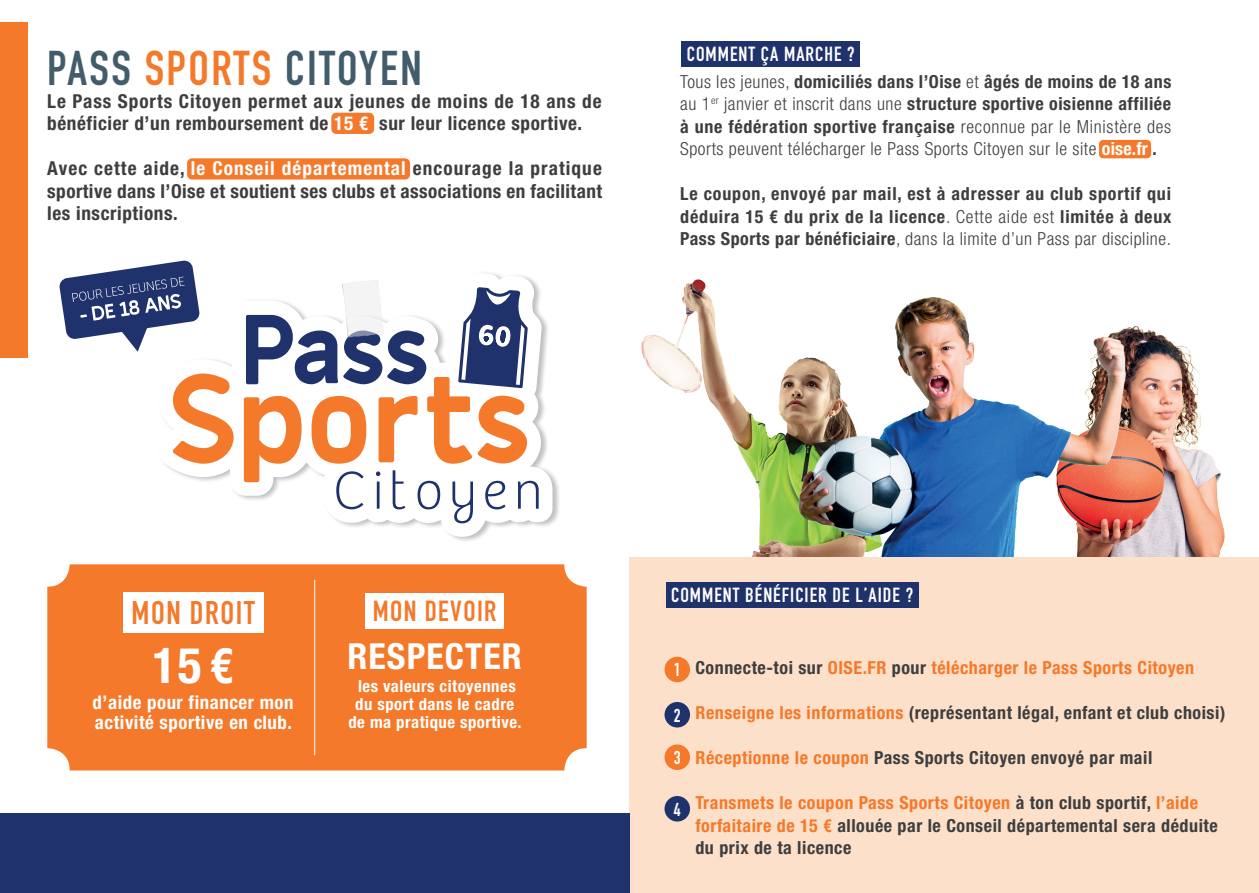
<style>
.page{position:relative;width:1259px;height:893px;background:#fff}
.page>*{position:absolute;margin:0;border:0;box-sizing:border-box;transform-origin:0 0}
.t1{font:700 condensed 49.65px "Helvetica Neue";color:#fff}
.t2{font:700 48px "DIN Condensed";letter-spacing:.05em;color:#435c6b}
.t3{font:700 condensed 36px "Helvetica Neue";letter-spacing:.03em;color:#fff}
.t4{font:700 32.25px "DIN Condensed";letter-spacing:.05em;color:#f4792a}
.t5{font:700 28.65px "DIN Condensed";letter-spacing:.05em;color:#f4792a}
.t6{font:700 20.1px "DIN Condensed";letter-spacing:.05em;color:#fff}
.t7{font:700 condensed 19.2px/22.5px "Helvetica Neue";letter-spacing:.03em;color:#3e3e3f}
.t8{font:700 condensed 18.75px/20.5px "Helvetica Neue";letter-spacing:.03em;color:#fff}
.t9{font:700 condensed 18px/22.5px "Helvetica Neue";letter-spacing:.03em;color:#3e3e3f}
.t10{font:300 condensed 18px/22.5px "Helvetica Neue";letter-spacing:.03em;color:#3e3e3f;text-align:justify}
.t11{font:700 condensed 18px "Helvetica Neue";letter-spacing:.03em;color:#f4792a}
.t12{font:700 condensed 16.65px/18.1px "Helvetica Neue";letter-spacing:.03em;color:#fff;text-align:center}
.s1{color:#f4792a}
.s2{color:#fff}
.s3{font-weight:700}
.s4{font-weight:700;color:#fff}
.s5{font-weight:300}
.s6{font-family:"DIN Condensed";font-stretch:normal;font-size:18.45px;color:#fff}
.s7{color:#3e3e3f}
</style>
<div class="page">
<img style="left:641px;top:279px;width:135px;height:278px">
<img style="left:1129px;top:326px;width:96px;height:231px">
<img style="left:776px;top:297px;width:353px;height:260px">
<div style="left:629px;top:557px;width:630px;height:336px;background:#fde0c9"></div>
<svg style="left:163px;top:273px;width:389px;height:264px"></svg>
<svg style="left:173px;top:373px;width:61px;height:91px"></svg>
<svg style="left:244px;top:280px;width:294px;height:243px"></svg>
<div style="left:331px;top:113px;width:43px;height:21px;background:#f4792a;border-radius:5px"></div>
<div style="left:187px;top:158px;width:223px;height:22px;background:#f4792a;border-radius:5px"></div>
<div style="left:666px;top:583px;width:252px;height:25px;background:#1f326b"></div>
<div style="left:664px;top:657px;width:26px;height:25px;background:#f4792a;border-radius:50%"></div>
<div style="left:664px;top:702px;width:26px;height:25px;background:#1f326b;border-radius:50%"></div>
<div style="left:664px;top:744px;width:26px;height:26px;background:#f4792a;border-radius:50%"></div>
<div style="left:664px;top:796px;width:26px;height:25px;background:#1f326b;border-radius:50%"></div>
<div style="left:47px;top:564px;width:539px;height:206px;background:#f4792a;border-radius:22px"></div>
<div style="left:0;top:22px;width:27px;height:335px;background:#f4792a"></div>
<div style="left:123px;top:592px;width:140px;height:40px;background:#fff"></div>
<div style="left:365px;top:593px;width:139px;height:36px;background:#fff"></div>
<hr style="left:314px;top:580px;width:1px;height:175px;background:#fff">
<svg style="left:59px;top:260px;width:141px;height:92px"></svg>
<div style="left:1099px;top:140px;width:52px;height:18px;background:#f4792a;border-radius:4px"></div>
<div style="left:681px;top:41px;width:179px;height:25px;background:#1f326b"></div>
<div style="left:0;top:813px;width:629px;height:80px;background:#1f326b"></div>
<h2 class="t2" style="left:47px;top:36px;width:376px">PASS <span class="s1">SPORTS</span> CITOYEN</h2>
<p class="t7" style="left:47px;top:89px;width:556px">Le Pass Sports Citoyen permet aux jeunes de moins de 18 ans de bénéficier d’un remboursement de <span class="s2">15 €</span> sur leur licence sportive.</p>
<p class="t7" style="left:47px;top:157px;width:556px;text-align:justify">Avec cette aide, <span class="s2">le Conseil départemental</span> encourage la pratique sportive dans l’Oise et soutient ses clubs et associations en facilitant les inscriptions.</p>
<p class="t6" style="left:687px;top:40px;width:169px">COMMENT ÇA MARCHE ?</p>
<p class="t10" style="left:680px;top:70px;width:493px">Tous les jeunes, <span class="s3">domiciliés dans l’Oise</span> et <span class="s3">âgés de moins de 18 ans </span>au 1<sup>er</sup> janvier et inscrit dans une <span class="s3">structure sportive oisienne affiliée à une fédération sportive française</span> reconnue par le Ministère des Sports peuvent télécharger le Pass Sports Citoyen sur le site <span class="s4">oise.fr</span> <span class="s3">.</span></p>
<p class="t9" style="left:680px;top:182px;width:493px;text-align:justify">Le coupon, envoyé par mail, est à adresser au club sportif qui déduira 15 € du prix de la licence<span class="s5">. Cette aide est</span> limitée à deux Pass Sports par bénéficiaire<span class="s5">, dans la limite d’un Pass par discipline.</span></p>
<h3 class="t4" style="left:131px;top:591px;width:125px">MON DROIT</h3>
<h1 class="t1" style="left:152px;top:635px;width:83px">15 €</h1>
<p class="t8" style="left:93px;top:692px;width:202px">d’aide pour financer mon activité sportive en club.</p>
<h3 class="t5" style="left:373px;top:592px;width:125px">MON DEVOIR</h3>
<h3 class="t3" style="left:347px;top:634px;width:176px">RESPECTER</h3>
<p class="t12" style="left:348px;top:677px;width:175px">les valeurs citoyennes du sport dans le cadre de ma pratique sportive.</p>
<p class="t6" style="left:671px;top:582px;width:244px">COMMENT BÉNÉFICIER DE L’AIDE ?</p>
<p class="t11" style="left:674px;top:657px;width:522px"><span class="s6">1</span> <span class="s7">Connecte-toi sur</span> OISE.FR <span class="s7">pour</span> télécharger le Pass Sports Citoyen</p>
<p class="t9" style="left:674px;top:701px;width:553px"><span class="s6">2</span> <span class="s1">Renseigne les informations</span> (représentant légal, enfant et club choisi)</p>
<p class="t9" style="left:674px;top:746px;width:480px"><span class="s6">3</span> <span class="s1">Réceptionne le coupon</span> Pass Sports Citoyen envoyé par mail</p>
<p class="t9" style="left:695px;top:791px;width:524px;text-indent:-22px"><span class="s6">4</span> <span class="s1">Transmets le coupon Pass Sports Citoyen</span> à ton club sportif, <span class="s1">l’aide forfaitaire de 15 €</span> allouée par le Conseil départemental sera déduite du prix de ta licence</p>
</div>
